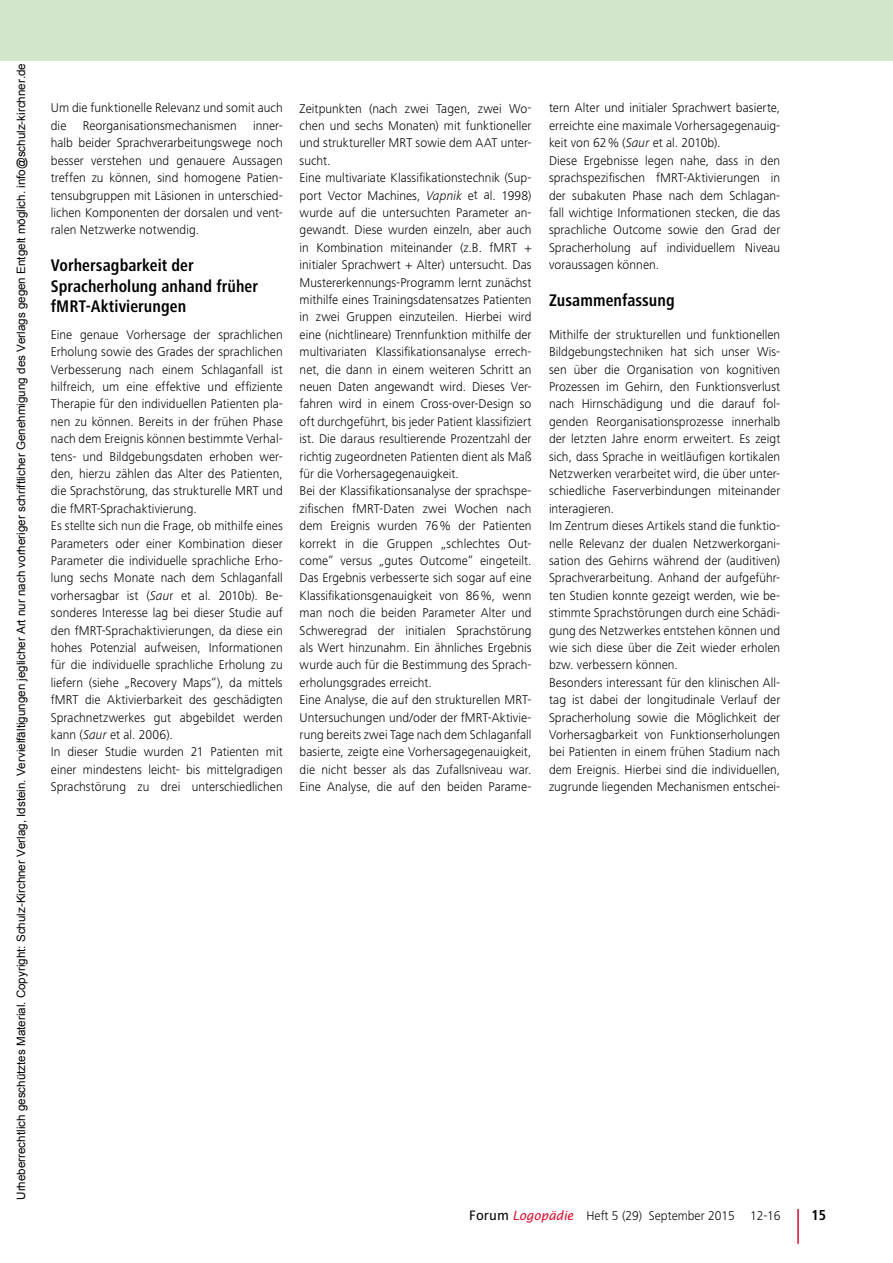
<style>
.page{position:relative;width:893px;height:1263px;background:#fff}
.page>*{position:absolute;margin:0;border:0;box-sizing:border-box;transform-origin:0 0}
.t1{font:700 condensed 17.4px/20.2px "Frutiger Next LT";letter-spacing:.005em;color:#000}
.t2{font:700 condensed 15px "Frutiger Next LT";color:#000}
.t3{font:300 13.2px/17.4px "Frutiger Next LT";letter-spacing:.005em;color:#000}
.t4{font:11.55px "Arial";color:#000}
.s1{font-style:italic}
.s2{font-family:"Lucida Sans Unicode";font-weight:400}
.s3{font-family:"Lucida Sans";font-weight:400;font-style:italic;font-size:12.75px;color:#db0c2f}
</style>
<div class="page">
<hr style="left:797px;top:1209px;width:2px;height:35px;background:#db0c2f">
<div style="left:0;top:0;width:893px;height:61px;background:#d1e6ca"></div>
<p class="t4" style="left:14px;top:1200px;width:1138px;rotate:-90deg">Urheberrechtlich geschütztes Material. Copyright: Schulz-Kirchner Verlag, Idstein. Vervielfältigungen jeglicher Art nur nach vorheriger schriftlicher Genehmigung des Verlags gegen Entgelt möglich. info@schulz-kirchner.de</p>
<p class="t3" style="left:51px;top:99px;width:233px;text-align:justify">Um die funktionelle Relevanz und somit auch die Reorganisationsmechanismen inner&shy;halb beider Sprachverarbeitungswege noch besser verstehen und genauere Aussagen treffen zu können, sind homogene Patien&shy;tensubgruppen mit Läsionen in unterschied&shy;lichen Komponenten der dorsalen und vent&shy;ralen Netzwerke notwendig.</p>
<h1 class="t1" style="left:51px;top:255px;width:209px">Vorhersagbarkeit der<br>Spracherholung anhand früher fMRT-Aktivierungen</h1>
<p class="t3" style="left:51px;top:326px;width:233px">Eine genaue Vorhersage der sprachlichen Erholung sowie des Grades der sprachlichen Verbesserung nach einem Schlaganfall ist hilfreich, um eine effektive und effiziente Therapie für den individuellen Patienten pla&shy;nen zu können. Bereits in der frühen Phase nach dem Ereignis können bestimmte Verhal&shy;tens- und Bildgebungsdaten erhoben wer&shy;den, hierzu zählen das Alter des Patienten, die Sprachstörung, das strukturelle MRT und die fMRT-Sprachaktivierung.<br>Es stellte sich nun die Frage, ob mithilfe eines Parameters oder einer Kombination dieser Parameter die individuelle sprachliche Erho&shy;lung sechs Monate nach dem Schlaganfall vorhersagbar ist (<span class="s1">Sau</span>r et al. 2010b). Be&shy;sonderes Interesse lag bei dieser Studie auf den fMRT-Sprachaktivierungen, da diese ein hohes Potenzial aufweisen, Informationen für die individuelle sprachliche Erholung zu liefern (siehe „Recovery Maps“), da mittels fMRT die Aktivierbarkeit des geschädigten Sprachnetzwerkes gut abgebildet werden kann (<span class="s1">Saur</span> et al. 2006).<br>In dieser Studie wurden 21 Patienten mit einer mindestens leicht- bis mittelgradigen Sprachstörung zu drei unterschiedlichen</p>
<p class="t3" style="left:300px;top:99px;width:233px">Zeitpunkten (nach zwei Tagen, zwei Wo&shy;chen und sechs Monaten) mit funktioneller und struktureller MRT sowie dem AAT unter&shy;sucht.<br>Eine multivariate Klassifikationstechnik (Sup&shy;port Vector Machines, <span class="s1">Vapnik</span> et al. 1998) wurde auf die untersuchten Parameter an&shy;gewandt. Diese wurden einzeln, aber auch in Kombination miteinander (z.B. fMRT + initialer Sprachwert + Alter) untersucht. Das Mustererkennungs-Programm lernt zunächst mithilfe eines Trainingsdatensatzes Patienten in zwei Gruppen einzuteilen. Hierbei wird eine (nichtlineare) Trennfunktion mithilfe der multivariaten Klassifikationsanalyse errech&shy;net, die dann in einem weiteren Schritt an neuen Daten angewandt wird. Dieses Ver&shy;fahren wird in einem Cross-over-Design so oft durchgeführt, bis jeder Patient klassifiziert ist. Die daraus resultierende Prozentzahl der richtig zugeordneten Patienten dient als Maß für die Vorhersagegenauigkeit.<br>Bei der Klassifikationsanalyse der sprachspe&shy;zifischen fMRT-Daten zwei Wochen nach dem Ereignis wurden 76% der Patienten korrekt in die Gruppen „schlechtes Out&shy;come” versus „gutes Outcome” eingeteilt.<br>Das Ergebnis verbesserte sich sogar auf eine Klassifikationsgenauigkeit von 86%, wenn man noch die beiden Parameter Alter und Schweregrad der initialen Sprachstörung als Wert hinzunahm. Ein ähnliches Ergebnis wurde auch für die Bestimmung des Sprach&shy;erholungsgrades erreicht.<br>Eine Analyse, die auf den strukturellen MRT-Untersuchungen und/oder der fMRT-Aktivie&shy;rung bereits zwei Tage nach dem Schlaganfall basierte, zeigte eine Vorhersagegenauigkeit, die nicht besser als das Zufallsniveau war.<br>Eine Analyse, die auf den beiden Parame-</p>
<p class="t3" style="left:549px;top:99px;width:233px">tern Alter und initialer Sprachwert basierte, erreichte eine maximale Vorhersagegenauig&shy;keit von 62% (<span class="s1">Saur</span> et al. 2010b).<br>Diese Ergebnisse legen nahe, dass in den sprachspezifischen fMRT-Aktivierungen in der subakuten Phase nach dem Schlagan&shy;fall wichtige Informationen stecken, die das sprachliche Outcome sowie den Grad der Spracherholung auf individuellem Niveau voraussagen können.</p>
<h1 class="t1" style="left:549px;top:290px;width:127px">Zusammenfassung</h1>
<p class="t3" style="left:549px;top:326px;width:233px">Mithilfe der strukturellen und funktionellen Bildgebungstechniken hat sich unser Wis&shy;sen über die Organisation von kognitiven Prozessen im Gehirn, den Funktionsverlust nach Hirnschädigung und die darauf fol&shy;genden Reorganisationsprozesse innerhalb der letzten Jahre enorm erweitert. Es zeigt sich, dass Sprache in weitläufigen kortikalen Netzwerken verarbeitet wird, die über unter&shy;schiedliche Faserverbindungen miteinander interagieren.<br>Im Zentrum dieses Artikels stand die funktio&shy;nelle Relevanz der dualen Netzwerkorgani&shy;sation des Gehirns während der (auditiven)<br>Sprachverarbeitung. Anhand der aufgeführ&shy;ten Studien konnte gezeigt werden, wie be&shy;stimmte Sprachstörungen durch eine Schädi&shy;gung des Netzwerkes entstehen können und wie sich diese über die Zeit wieder erholen bzw. verbessern können.<br>Besonders interessant für den klinischen All&shy;tag ist dabei der longitudinale Verlauf der Spracherholung sowie die Möglichkeit der Vorhersagbarkeit von Funktionserholungen bei Patienten in einem frühen Stadium nach dem Ereignis. Hierbei sind die individuellen, zugrunde liegenden Mechanismen entschei-</p>
<p class="t3" style="left:469px;top:1206px;width:313px"><span class="s2">Forum</span> <span class="s3">Logopädie</span> Heft 5 (29) September 2015 12-16</p>
<p class="t2" style="left:811px;top:1206px;width:16px">15</p>
</div>
